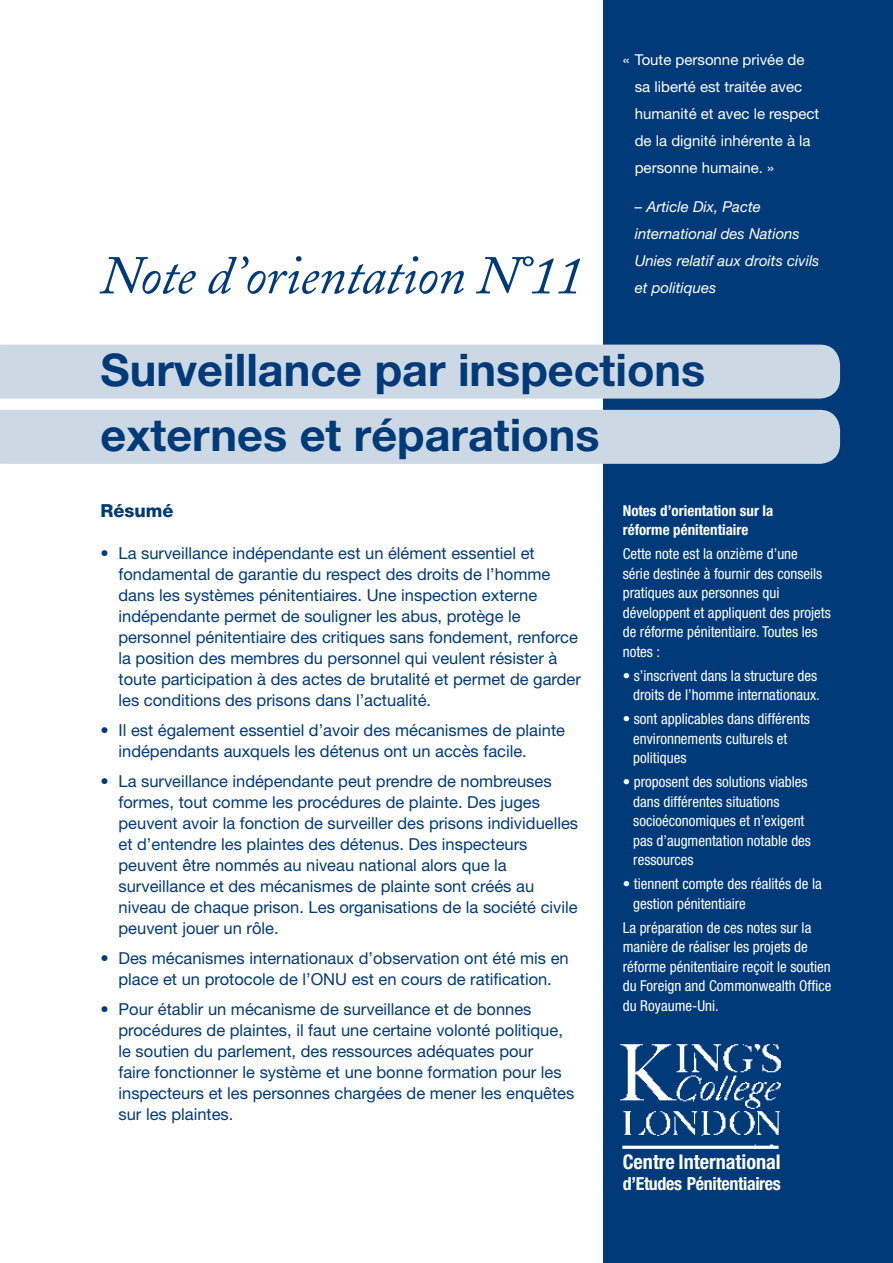
<style>
.page{position:relative;width:893px;height:1263px;background:#fff}
.page>*{position:absolute;margin:0;border:0;box-sizing:border-box;transform-origin:0 0}
.t1{font:italic 54px "Adobe Caslon";letter-spacing:-.01em;color:#003a78}
.t2{font:700 45px/64.5px "Helvetica Neue";color:#003a78}
.t3{font:700 condensed 20.25px "Helvetica Neue";color:#fff}
.t4{font:700 condensed 18px "Helvetica Neue";letter-spacing:-.02em;color:#fff}
.t5{font:800 18px "Helvetica Neue";color:#003a78}
.t6{font:16.5px/21px "Helvetica Neue";color:#003a78}
.t7{font:condensed 15px/19.5px "Helvetica Neue";color:#fff}
.t8{font:15px/27px "Helvetica Neue";color:#fff}
.t9{font:italic 15px/27px "Helvetica Neue";color:#fff}
.t10{font:700 condensed 15px/19.5px "Helvetica Neue";color:#fff}
</style>
<div class="page">
<div style="left:603px;top:0;width:290px;height:1263px;background:#003a78"></div>
<div style="left:0;top:345px;width:840px;height:54px;background:#ccd8e4"></div>
<div style="left:0;top:410px;width:840px;height:54px;background:#ccd8e4"></div>
<img style="left:620px;top:1044px;width:160px;height:104px">
<h1 class="t1" style="left:100px;top:246px;width:484px">Note d’orientation N°11</h1>
<p class="t8" style="left:635px;top:46px;width:186px;text-indent:-12px">« Toute personne privée de sa liberté est traitée avec humanité et avec le respect de la dignité inhérente à la personne humaine. »</p>
<p class="t9" style="left:635px;top:193px;width:186px">– Article Dix, Pacte international des Nations<br>Unies relatif aux droits civils et politiques</p>
<h2 class="t2" style="left:100px;top:337px;width:606px">Surveillance par inspections externes et réparations</h2>
<p class="t5" style="left:100px;top:500px;width:75px">Résumé</p>
<p class="t6" style="left:119px;top:542px;width:464px;text-indent:-18px">• La surveillance indépendante est un élément essentiel et fondamental de garantie du respect des droits de l’homme dans les systèmes pénitentiaires. Une inspection externe indépendante permet de souligner les abus, protège le personnel pénitentiaire des critiques sans fondement, renforce la position des membres du personnel qui veulent résister à toute participation à des actes de brutalité et permet de garder les conditions des prisons dans l’actualité.</p>
<p class="t6" style="left:119px;top:719px;width:448px;text-indent:-18px">• Il est également essentiel d’avoir des mécanismes de plainte indépendants auxquels les détenus ont un accès facile.</p>
<p class="t6" style="left:119px;top:770px;width:461px;text-indent:-18px">• La surveillance indépendante peut prendre de nombreuses formes, tout comme les procédures de plainte. Des juges peuvent avoir la fonction de surveiller des prisons individuelles et d’entendre les plaintes des détenus. Des inspecteurs peuvent être nommés au niveau national alors que la surveillance et des mécanismes de plainte sont créés au niveau de chaque prison. Les organisations de la société civile peuvent jouer un rôle.</p>
<p class="t6" style="left:100px;top:947px;width:470px;text-align:center">• Des mécanismes internationaux d’observation ont été mis en place et un protocole de l’ONU est en cours de ratification.</p>
<p class="t6" style="left:119px;top:998px;width:457px;text-indent:-18px">• Pour établir un mécanisme de surveillance et de bonnes procédures de plaintes, il faut une certaine volonté politique, le soutien du parlement, des ressources adéquates pour<br>faire fonctionner le système et une bonne formation pour les inspecteurs et les personnes chargées de mener les enquêtes sur les plaintes.</p>
<p class="t10" style="left:623px;top:500px;width:152px">Notes d’orientation sur la réforme pénitentiaire</p>
<p class="t7" style="left:623px;top:544px;width:210px">Cette note est la onzième d’une<br>série destinée à fournir des conseils pratiques aux personnes qui développent et appliquent des projets de réforme pénitentiaire. Toutes les notes :</p>
<p class="t7" style="left:623px;top:665px;width:199px;text-align:right">• s’inscrivent dans la structure des droits de l’homme internationaux.</p>
<p class="t7" style="left:633px;top:709px;width:178px;text-indent:-10px">• sont applicables dans différents environnements culturels et politiques</p>
<p class="t7" style="left:633px;top:772px;width:179px;text-indent:-10px">• proposent des solutions viables dans différentes situations socioéconomiques et n’exigent pas d’augmentation notable des ressources</p>
<p class="t7" style="left:633px;top:874px;width:190px;text-indent:-10px">• tiennent compte des réalités de la gestion pénitentiaire</p>
<p class="t7" style="left:623px;top:917px;width:210px">La préparation de ces notes sur la manière de réaliser les projets de réforme pénitentiaire reçoit le soutien du Foreign and Commonwealth Office du Royaume-Uni.</p>
<p class="t3" style="left:623px;top:1150px;width:159px">Centre International</p>
<p class="t4" style="left:623px;top:1173px;width:160px">d’Etudes Pénitentiaires</p>
</div>
